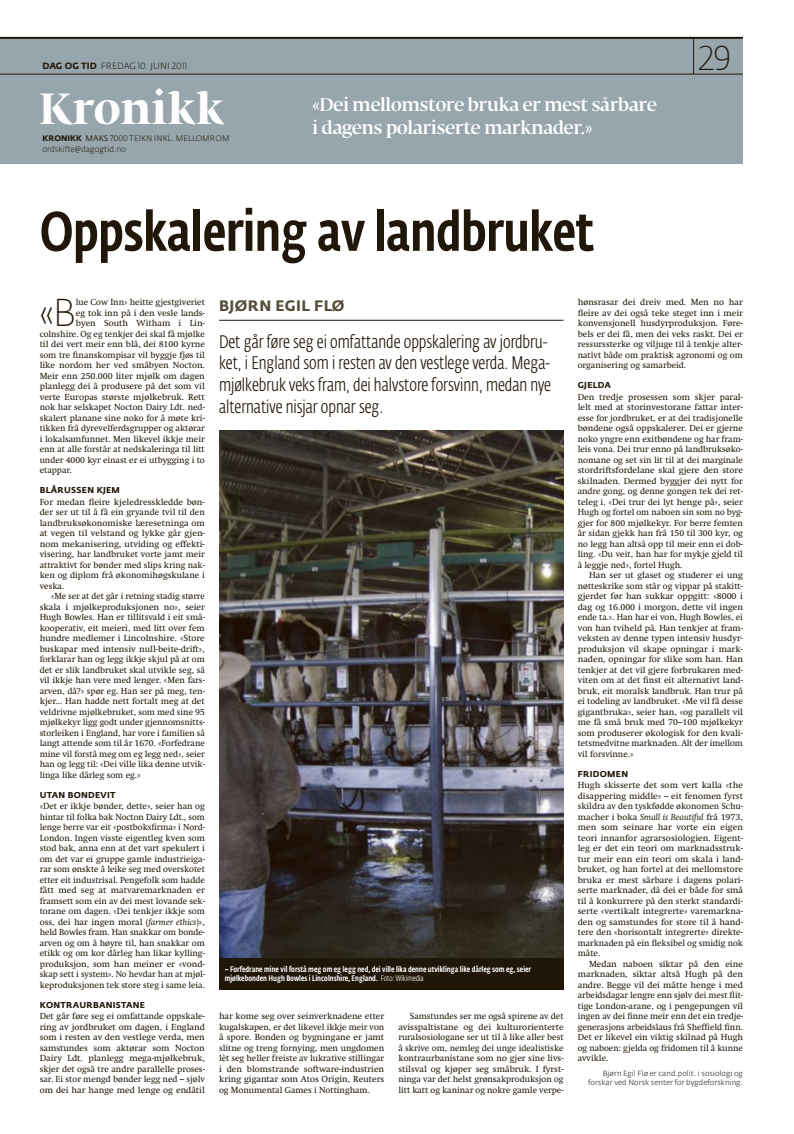
<style>
.page{position:relative;width:794px;height:1134px;background:#fff}
.page>*{position:absolute;margin:0;border:0;box-sizing:border-box;transform-origin:0 0}
.t1{font:500 55px "Fedra Sans Cond Alt Std";letter-spacing:-.01em;color:#211709}
.t2{font:700 43px "Fedra Serif Display";letter-spacing:.02em;color:#fff}
.t3{font:100 38.4px "Fe Sa Dis";color:#211709}
.t4{font:100 34px "Fe Sa Dis";color:#211709}
.t5{font:300 18px/22px "Fedra Sans Cond Alt Std";color:#211709}
.t6{font:600 18px/23px "Fedra Serif Display";color:#fff}
.t7{font:700 15px "Fedra Sans Alt Std";letter-spacing:.02em;color:#554e3b}
.t8{font:300 9px "Fedra Sans Alt Std";letter-spacing:.01em;color:#211709}
.t9{font:700 9px "Fedra Sans Alt Std";letter-spacing:.01em;color:#211709}
.t10{font:8.7px/10.5px "Swift";color:#211709;text-align:justify}
.t11{font:700 8.5px "Fedra Sans Alt Std";letter-spacing:.03em;color:#211709}
.t12{font:500 8px/9.5px "Fedra Sans Cond Alt Std";color:#fff}
.t13{font:300 8px/11px "Fedra Sans Alt Std";letter-spacing:.01em;color:#211709}
.t14{font:7.5px/9px "Fedra Sans Alt Std";color:#4b463f;text-align:right}
.s1{font-weight:700}
.s2{font-weight:400}
.s3{font-style:italic}
.s4{font-weight:300}
</style>
<div class="page">
<div style="left:0;top:38px;width:743px;height:126px;background:#96a6ac"></div>
<hr style="left:0;top:74px;width:743px;height:1px;background:#211709">
<hr style="left:693px;top:38px;width:1px;height:36px;background:#211709">
<hr style="left:0;top:37px;width:743px;height:2px;background:#211709">
<img style="left:219px;top:431px;width:344px;height:528px">
<hr style="left:219px;top:320px;width:344px;height:1px;background:#211709">
<div style="left:219px;top:959px;width:344px;height:31px;background:#211709"></div>
<p class="t9" style="left:40px;top:60px;width:56px">DAG OG TID</p>
<p class="t8" style="left:43px;top:60px;width:140px"><span class="s1">DAG OG TID</span> FREDAG 10. JUNI 201</p>
<p class="t8" style="left:101px;top:61px;width:88px">FREDAG 10. JUNI 2011</p>
<h2 class="t2" style="left:40px;top:84px;width:186px">Kronikk</h2>
<p class="t13" style="left:43px;top:132px;width:189px"><span class="s1">KRONIKK</span> <span class="s2">maks</span> 7000 TEIKN INKL. MELLOMROM<br>ORDSKIFTE@DAGOGTID.NO</p>
<h3 class="t6" style="left:313px;top:95px;width:346px">«Dei mellomstore bruka er mest sårbare i dagens polariserte marknader.»</h3>
<h1 class="t1" style="left:40px;top:198px;width:556px">Oppskalering av landbruket</h1>
<h3 class="t4" style="left:699px;top:39px;width:33px">29</h3>
<h3 class="t3" style="left:40px;top:291px;width:38px">«B</h3>
<p class="t10" style="left:76px;top:297px;width:130px">lue Cow Inn» heitte gjestgiveriet</p>
<h3 class="t7" style="left:219px;top:297px;width:127px">BJØRN EGIL FLØ</h3>
<p class="t10" style="left:76px;top:307px;width:130px">eg tok inn på i den vesle lands-</p>
<p class="t10" style="left:76px;top:318px;width:130px">byen South Witham i Lin-</p>
<p class="t10" style="left:40px;top:328px;width:167px">colnshire. Og eg tenkjer dei skal få mjølke</p>
<p class="t10" style="left:40px;top:339px;width:167px">til dei vert meir enn blå, dei 8100 kyrne</p>
<p class="t10" style="left:40px;top:349px;width:167px">som tre finanskompisar vil byggje fjøs til</p>
<p class="t10" style="left:40px;top:360px;width:167px">like nordom her ved småbyen Nocton.</p>
<p class="t10" style="left:40px;top:370px;width:167px">Meir enn 250.000 liter mjølk om dagen</p>
<p class="t10" style="left:40px;top:381px;width:167px">planlegg dei å produsere på det som vil</p>
<p class="t10" style="left:40px;top:391px;width:167px">verte Europas største mjølkebruk. Rett</p>
<p class="t10" style="left:40px;top:402px;width:167px">nok har selskapet Nocton Dairy Ldt. ned-</p>
<p class="t10" style="left:40px;top:412px;width:167px">skalert planane sine noko for å møte kri-</p>
<p class="t10" style="left:40px;top:423px;width:167px">tikken frå dyrevelferdsgrupper og aktørar</p>
<p class="t10" style="left:40px;top:433px;width:167px">i lokalsamfunnet. Men likevel ikkje meir</p>
<p class="t10" style="left:40px;top:444px;width:167px">enn at alle forstår at nedskaleringa til litt</p>
<p class="t10" style="left:40px;top:454px;width:167px">under 4000 kyr einast er ei utbygging i to</p>
<p class="t10" style="left:40px;top:465px;width:34px">etappar.</p>
<p class="t11" style="left:40px;top:485px;width:82px">BLÅRUSSEN KJEM</p>
<p class="t10" style="left:40px;top:496px;width:167px">For medan fleire kjeledresskledde bøn&shy;der ser ut til å få ein gryande tvil til den landbruksøkonomiske læresetninga om at vegen til velstand og lykke går gjen&shy;nom mekanisering, utviding og effekti&shy;visering, har landbruket vorte jamt meir attraktivt for bønder med slips kring nak&shy;ken og diplom frå økonomihøgskulane i veska.</p>
<p class="t10" style="left:40px;top:591px;width:167px;text-indent:11px">«Me ser at det går i retning stadig større skala i mjølkeproduksjonen no», seier Hugh Bowles. Han er tillitsvald i eit små&shy;kooperativ, eit meieri, med litt over fem hundre medlemer i Lincolnshire. «Store buskapar med intensiv null-beite-drift», forklarar han og legg ikkje skjul på at om det er slik landbruket skal utvikle seg, så vil ikkje han vere med lenger. «Men fars&shy;arven, då?» spør eg. Han ser på meg, ten&shy;kjer... Han hadde nett fortalt meg at det veldrivne mjølkebruket, som med sine 95 mjølkekyr ligg godt under gjennomsnitts&shy;storleiken i England, har vore i familien så langt attende som til år 1670. «Forfedrane mine vil forstå meg om eg legg ned», seier han og legg til: «Dei ville lika denne utvik&shy;linga like dårleg som eg.»</p>
<p class="t11" style="left:40px;top:789px;width:77px">UTAN BONDEVIT</p>
<p class="t10" style="left:40px;top:801px;width:167px">«Det er ikkje bønder, dette», seier han og hintar til folka bak Nocton Dairy Ldt., som lenge berre var eit «postboksfirma» i Nord-London. Ingen visste eigentleg kven som stod bak, anna enn at det vart spekulert i om det var ei gruppe gamle industrieiga&shy;rar som ønskte å leike seg med overskotet etter eit industrisal. Pengefolk som hadde fått med seg at matvaremarknaden er framsett som ein av dei mest lovande sek&shy;torane om dagen. «Dei tenkjer ikkje som oss, dei har ingen moral (<span class="s3">farmer ethics</span>)», held Bowles fram. Han snakkar om bonde&shy;arven og om å høyre til, han snakkar om etikk og om kor dårleg han likar kylling&shy;produksjon, som han meiner er «vond&shy;skap sett i system». No hevdar han at mjøl&shy;keproduksjonen tek store steg i same leia.</p>
<p class="t11" style="left:40px;top:999px;width:107px">KONTRAURBANISTANE</p>
<p class="t10" style="left:40px;top:1011px;width:167px">Det går føre seg ei omfattande oppskale&shy;ring av jordbruket om dagen, i England som i resten av den vestlege verda, men samstundes som aktørar som Nocton Dairy Ldt. planlegg mega-mjølkebruk, skjer det også tre andre parallelle proses&shy;sar. Ei stor mengd bønder legg ned – sjølv om dei har hange med lenge og endåtil</p>
<p class="t10" style="left:219px;top:1011px;width:167px">har kome seg over seinverknadene etter kugalskapen, er det likevel ikkje meir von å spore. Bonden og bygningane er jamt slitne og treng fornying, men ungdomen lèt seg heller freiste av lukrative stillingar i den blomstrande software-industrien kring gigantar som Atos Origin, Reuters og Monumental Games i Nottingham.</p>
<p class="t10" style="left:398px;top:1011px;width:167px;text-indent:11px">Samstundes ser me også spirene av det avisspaltistane og dei kulturorienterte ruralsosiologane ser ut til å like aller best å skrive om, nemleg dei unge idealistiske kontraurbanistane som no gjer sine livs&shy;stilsval og kjøper seg småbruk. I fyrst&shy;ninga var det helst grønsakproduksjon og litt katt og kaninar og nokre gamle verpe-</p>
<h3 class="t5" style="left:219px;top:331px;width:333px">Det går føre seg ei omfattande oppskalering av jordbru&shy;ket, i England som i resten av den vestlege verda. Mega&shy;mjølkebruk veks fram, dei halvstore forsvinn, medan nye alternative nisjar opnar seg.</h3>
<p class="t12" style="left:225px;top:964px;width:308px">– Forfedrane mine vil forstå meg om eg legg ned, dei ville lika denne utviklinga like dårleg som eg, seier mjølkebonden Hugh Bowles i Lincolnshire, England. <span class="s4">Foto: Wikimedia</span></p>
<p class="t10" style="left:578px;top:297px;width:167px">hønsrasar dei dreiv med. Men no har fleire av dei også teke steget inn i meir konvensjonell husdyrproduksjon. Føre&shy;bels er dei få, men dei veks raskt. Dei er ressurssterke og viljuge til å tenkje alter&shy;nativt både om praktisk agronomi og om organisering og samarbeid.</p>
<p class="t11" style="left:578px;top:380px;width:35px">GJELDA</p>
<p class="t10" style="left:578px;top:391px;width:167px">Den tredje prosessen som skjer paral&shy;lelt med at storinvestorane fattar inter&shy;esse for jordbruket, er at dei tradisjonelle bøndene også oppskalerer. Dei er gjerne noko yngre enn exitbøndene og har fram&shy;leis vona. Dei trur enno på landbruksøko&shy;nomane og set sin lit til at dei marginale stordriftsfordelane skal gjere den store skilnaden. Dermed byggjer dei nytt for andre gong, og denne gongen tek dei ret&shy;teleg i. «Dei trur dei lyt henge på», seier Hugh og fortel om naboen sin som no byg&shy;gjer for 800 mjølkekyr. For berre femten år sidan gjekk han frå 150 til 300 kyr, og no legg han altså opp til meir enn ei dob&shy;ling. «Du veit, han har for mykje gjeld til å leggje ned», fortel Hugh.</p>
<p class="t10" style="left:578px;top:570px;width:167px;text-indent:11px">Han ser ut glaset og studerer ei ung nøtteskrike som står og vippar på stakitt&shy;gjerdet før han sukkar oppgitt: «8000 i dag og 16.000 i morgon, dette vil ingen ende ta.». Han har ei von, Hugh Bowles, ei von han tviheld på. Han tenkjer at fram&shy;veksten av denne typen intensiv husdyr&shy;produksjon vil skape opningar i mark&shy;naden, opningar for slike som han. Han tenkjer at det vil gjere forbrukaren med&shy;viten om at det finst eit alternativt land&shy;bruk, eit moralsk landbruk. Han trur på ei todeling av landbruket. «Me vil få desse gigantbruka», seier han, «og parallelt vil me få små bruk med 70–100 mjølkekyr som produserer økologisk for den kvali&shy;tetsmedvitne marknaden. Alt der imellom vil forsvinne.»</p>
<p class="t11" style="left:578px;top:768px;width:52px">FRIDOMEN</p>
<p class="t10" style="left:578px;top:780px;width:167px">Hugh skisserte det som vert kalla «the disappering middle» – eit fenomen fyrst skildra av den tyskfødde økonomen Schu&shy;macher i boka <span class="s3">Small is Beautiful</span> frå 1973, men som seinare har vorte ein eigen teori innanfor agrarsosiologien. Eigent&shy;leg er det ein teori om marknadsstruk&shy;tur meir enn ein teori om skala i land&shy;bruket, og han fortel at dei mellomstore bruka er mest sårbare i dagens polari&shy;serte marknader, då dei er både for små til å konkurrere på den sterkt standardi&shy;serte «vertikalt integrerte» varemarkna&shy;den og samstundes for store til å hand&shy;tere den «horisontalt integrerte» direkte&shy;marknaden på ein fleksibel og smidig nok måte.</p>
<p class="t10" style="left:578px;top:958px;width:167px;text-indent:11px">Medan naboen siktar på den eine marknaden, siktar altså Hugh på den andre. Begge vil dei måtte henge i med arbeidsdagar lengre enn sjølv dei mest flit&shy;tige London-arane, og i pengepungen vil ingen av dei finne meir enn det ein tredje&shy;generasjons arbeidslaus frå Sheffield finn.<br>Det er likevel ein viktig skilnad på Hugh og naboen: gjelda og fridomen til å kunne avvikle.</p>
<p class="t14" style="left:588px;top:1069px;width:156px">Bjørn Egil Flø er cand.polit. i sosiologi og forskar ved Norsk senter for bygdeforskning.</p>
</div>
